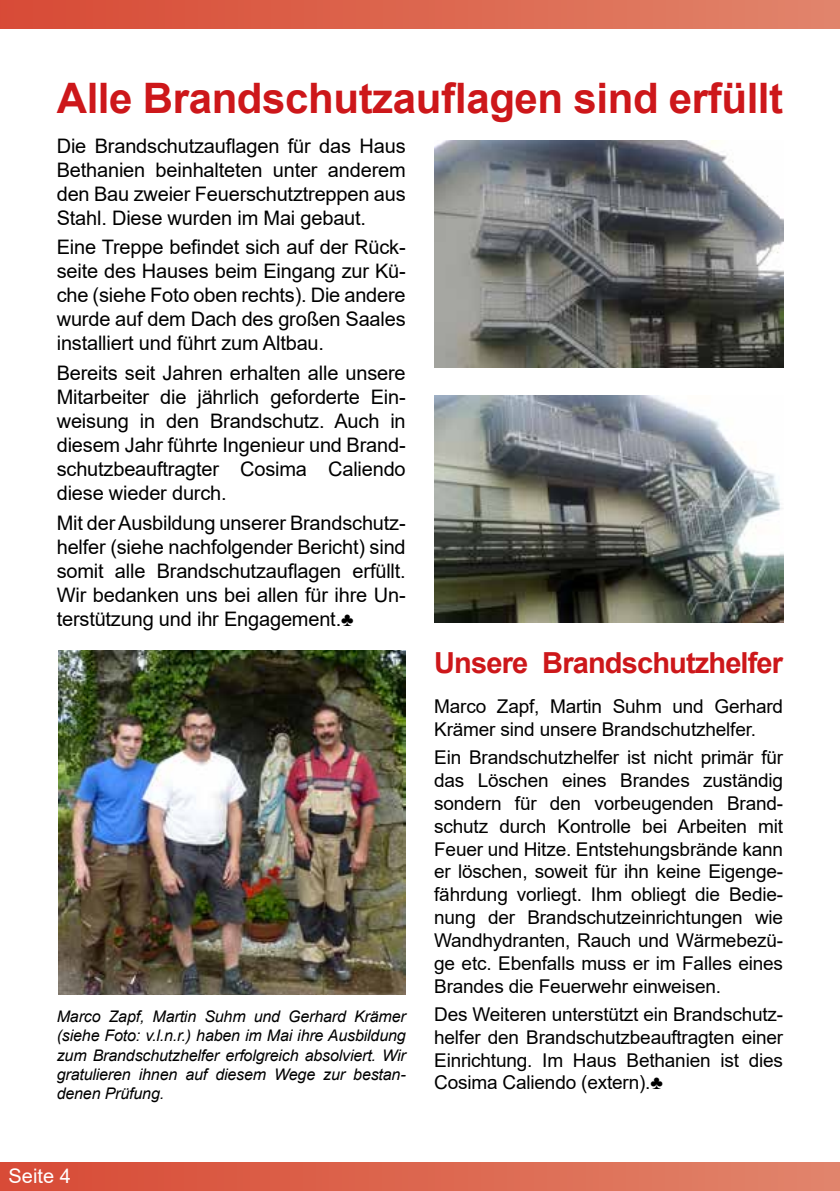
<style>
.page{position:relative;width:840px;height:1191px;background:#fff}
.page>*{position:absolute;margin:0;border:0;box-sizing:border-box;transform-origin:0 0}
.t1{font:700 42px "Arial";letter-spacing:-.01em;color:#cd171a}
.t2{font:700 29px "Arial";letter-spacing:-.03em;color:#cd171a}
.t3{font:20px/24px "Arial";letter-spacing:-.01em;color:#000;text-align:justify}
.t4{font:20px "Arial";color:#fff}
.t5{font:19px/22.8px "Arial";letter-spacing:-.01em;color:#000;text-align:justify}
.t6{font:italic 16px/19.2px "Arial";letter-spacing:-.01em;color:#000;text-align:justify}
.s1{font-size:19px}
</style>
<div class="page">
<div style="left:0;top:1162px;width:839px;height:28px;background:linear-gradient(to right,#d84a35,#e1846b)"></div>
<div style="left:0;top:0;width:839px;height:29px;background:linear-gradient(to right,#d84a35,#e1846b)"></div>
<img style="left:58px;top:651px;width:347px;height:343px">
<img style="left:434px;top:395px;width:348px;height:227px">
<img style="left:434px;top:140px;width:348px;height:227px">
<h1 class="t1" style="left:57px;top:68px;width:727px">Alle Brandschutzauflagen sind erfüllt</h1>
<p class="t3" style="left:57px;top:133px;width:350px">Die Brandschutzauflagen für das Haus Bethanien beinhalteten unter anderem den Bau zweier Feuerschutztreppen aus Stahl. Diese wurden im Mai gebaut.</p>
<p class="t3" style="left:57px;top:235px;width:350px">Eine Treppe befindet sich auf der Rück&shy;seite des Hauses beim Eingang zur Kü&shy;che (siehe Foto oben rechts). Die andere wurde auf dem Dach des großen Saales installiert und führt zum Altbau.</p>
<p class="t3" style="left:57px;top:361px;width:350px">Bereits seit Jahren erhalten alle unsere Mitarbeiter die jährlich geforderte Ein&shy;weisung in den Brandschutz. Auch in diesem Jahr führte Ingenieur und Brand&shy;schutzbeauftragter Cosima Caliendo diese wieder durch.</p>
<p class="t3" style="left:57px;top:510px;width:350px">Mit der Ausbildung unserer Brandschutz&shy;helfer (siehe nachfolgender Bericht) sind somit alle Brandschutzauflagen erfüllt.<br>Wir bedanken uns bei allen für ihre Un&shy;terstützung und ihr Engagement.<span class="s1">♣</span></p>
<p class="t6" style="left:57px;top:1007px;width:350px">Marco Zapf, Martin Suhm und Gerhard Krämer (siehe Foto: v.l.n.r.) haben im Mai ihre Ausbildung zum Brandschutzhelfer erfolgreich absolviert. Wir gratulieren ihnen auf diesem Wege zur bestan&shy;denen Prüfung.</p>
<p class="t4" style="left:9px;top:1162px;width:64px">Seite 4</p>
<h2 class="t2" style="left:434px;top:642px;width:350px">Unsere Brandschutzhelfer</h2>
<p class="t5" style="left:434px;top:695px;width:350px">Marco Zapf, Martin Suhm und Gerhard<br>Krämer sind unsere Brandschutzhelfer.</p>
<p class="t5" style="left:434px;top:746px;width:350px">Ein Brandschutzhelfer ist nicht primär für das Löschen eines Brandes zuständig sondern für den vorbeugenden Brand&shy;schutz durch Kontrolle bei Arbeiten mit Feuer und Hitze. Entstehungsbrände kann er löschen, soweit für ihn keine Eigenge&shy;fährdung vorliegt. Ihm obliegt die Bedie&shy;nung der Brandschutzeinrichtungen wie Wandhydranten, Rauch und Wärmebezü&shy;ge etc. Ebenfalls muss er im Falles eines Brandes die Feuerwehr einweisen.</p>
<p class="t5" style="left:434px;top:1002px;width:350px">Des Weiteren unterstützt ein Brandschutz&shy;helfer den Brandschutzbeauftragten einer Einrichtung. Im Haus Bethanien ist dies Cosima Caliendo (extern).♣</p>
</div>
